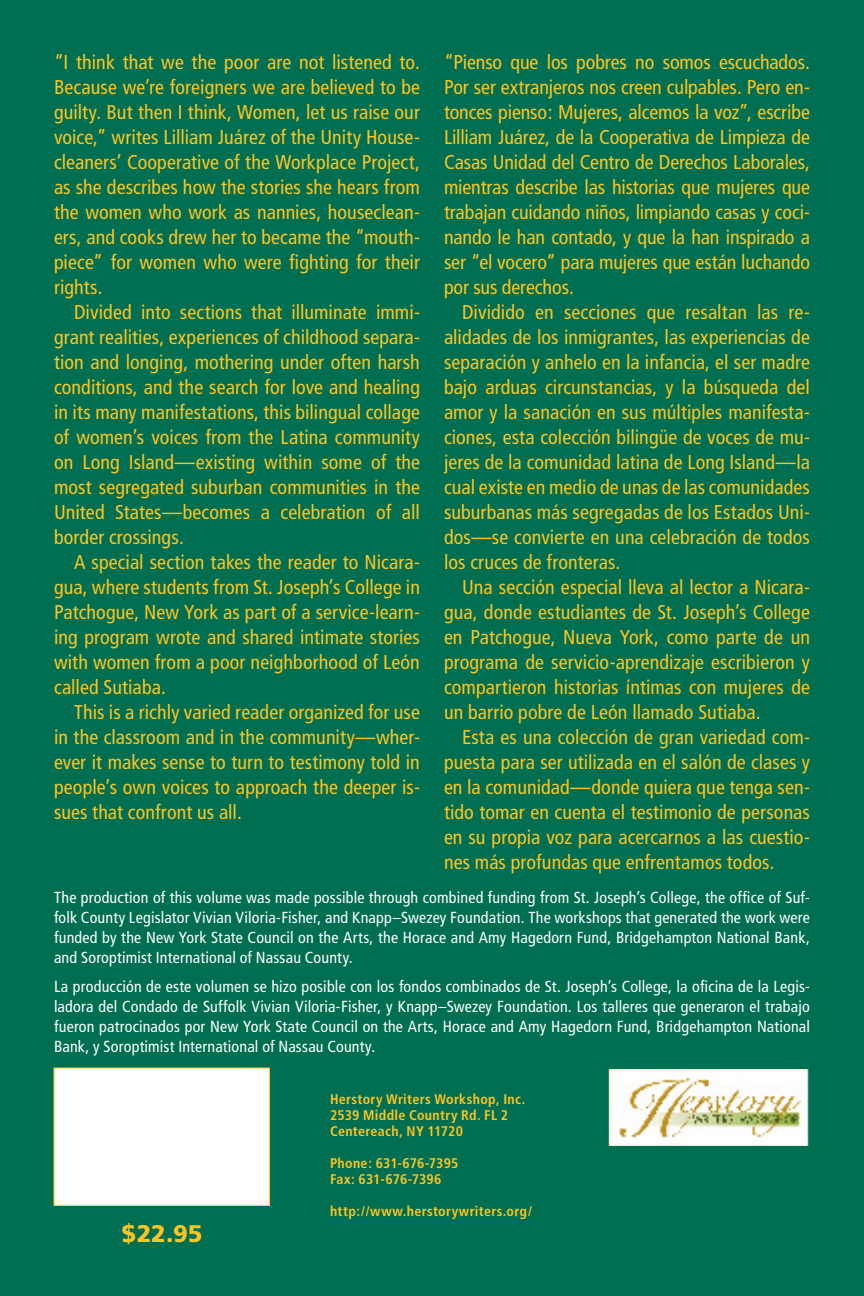
<style>
.page{position:relative;width:864px;height:1296px;background:#006e51}
.page>*{position:absolute;margin:0;border:0;box-sizing:border-box;transform-origin:0 0}
.t1{font:900 24px "Frutiger";color:#fec422}
.t2{font:condensed 20px/25px "Frutiger";letter-spacing:.005em;color:#fec422;text-align:justify}
.t3{font:condensed 16px/20px "Frutiger";letter-spacing:.01em;color:#fff;text-align:justify}
.t4{font:700 condensed 14px "Frutiger";letter-spacing:.02em;color:#fec422}
</style>
<div class="page">
<img style="left:610px;top:1070px;width:197px;height:75px">
<div style="left:608px;top:1068px;width:201px;height:79px;border:1px solid #006e51"></div>
<hr style="left:330px;top:1222px;width:202px;height:1px;background:#006893">
<div style="left:54px;top:1068px;width:215px;height:137px;background:#fff"></div>
<div style="left:54px;top:1068px;width:216px;height:138px;border:1px solid #fec422"></div>
<p class="t2" style="left:54px;top:50px;width:368px">“I think that we the poor are not listened to.<br>Because we’re foreigners we are believed to be guilty. But then I think, Women, let us raise our voice,” writes Lilliam Juárez of the Unity House&shy;cleaners’ Cooperative of the Workplace Project, as she describes how the stories she hears from the women who work as nannies, houseclean&shy;ers, and cooks drew her to became the “mouth&shy;piece” for women who were fighting for their rights.</p>
<p class="t2" style="left:54px;top:300px;width:368px;text-indent:20px">Divided into sections that illuminate immi&shy;grant realities, experiences of childhood separa&shy;tion and longing, mothering under often harsh conditions, and the search for love and healing in its many manifestations, this bilingual collage of women’s voices from the Latina community on Long Island—existing within some of the most segregated suburban communities in the United States—becomes a celebration of all border crossings.</p>
<p class="t2" style="left:54px;top:550px;width:368px;text-indent:20px">A special section takes the reader to Nicara&shy;gua, where students from St. Joseph’s College in Patchogue, New York as part of a service-learn&shy;ing program wrote and shared intimate stories with women from a poor neighborhood of León called Sutiaba.</p>
<p class="t2" style="left:54px;top:700px;width:368px;text-indent:20px">This is a richly varied reader organized for use in the classroom and in the community—wher&shy;ever it makes sense to turn to testimony told in people’s own voices to approach the deeper is&shy;sues that confront us all.</p>
<p class="t2" style="left:444px;top:50px;width:368px">“Pienso que los pobres no somos escuchados.<br>Por ser extranjeros nos creen culpables. Pero en&shy;tonces pienso: Mujeres, alcemos la voz”, escribe Lilliam Juárez, de la Cooperativa de Limpieza de Casas Unidad del Centro de Derechos Laborales, mientras describe las historias que mujeres que trabajan cuidando niños, limpiando casas y coci&shy;nando le han contado, y que la han inspirado a ser “el vocero” para mujeres que están luchando por sus derechos.</p>
<p class="t2" style="left:444px;top:300px;width:368px;text-indent:18px">Dividido en secciones que resaltan las re&shy;alidades de los inmigrantes, las experiencias de separación y anhelo en la infancia, el ser madre bajo arduas circunstancias, y la búsqueda del amor y la sanación en sus múltiples manifesta&shy;ciones, esta colección bilingüe de voces de mu&shy;jeres de la comunidad latina de Long Island—la cual existe en medio de unas de las comunidades suburbanas más segregadas de los Estados Uni&shy;dos—se convierte en una celebración de todos los cruces de fronteras.</p>
<p class="t2" style="left:444px;top:575px;width:368px;text-indent:18px">Una sección especial lleva al lector a Nicara&shy;gua, donde estudiantes de St. Joseph’s College en Patchogue, Nueva York, como parte de un programa de servicio-aprendizaje escribieron y compartieron historias íntimas con mujeres de un barrio pobre de León llamado Sutiaba.</p>
<p class="t2" style="left:444px;top:725px;width:368px;text-indent:18px">Esta es una colección de gran variedad com&shy;puesta para ser utilizada en el salón de clases y en la comunidad—donde quiera que tenga sen&shy;tido tomar en cuenta el testimonio de personas en su propia voz para acercarnos a las cuestio&shy;nes más profundas que enfrentamos todos.</p>
<p class="t3" style="left:54px;top:888px;width:758px">The production of this volume was made possible through combined funding from St. Joseph’s College, the office of Suf&shy;folk County Legislator Vivian Viloria-Fisher, and Knapp–Swezey Foundation. The workshops that generated the work were funded by the New York State Council on the Arts, the Horace and Amy Hagedorn Fund, Bridgehampton National Bank, and Soroptimist International of Nassau County.</p>
<p class="t3" style="left:54px;top:976px;width:758px">La producción de este volumen se hizo posible con los fondos combinados de St. Joseph’s College, la oficina de la Legis&shy;ladora del Condado de Suffolk Vivian Viloria-Fisher, y Knapp–Swezey Foundation. Los talleres que generaron el trabajo fueron patrocinados por New York State Council on the Arts, Horace and Amy Hagedorn Fund, Bridgehampton National Bank, y Soroptimist International of Nassau County.</p>
<p class="t1" style="left:121px;top:1219px;width:83px">$22.95</p>
<p class="t4" style="left:330px;top:1091px;width:197px">Herstory Writers Workshop, Inc.</p>
<p class="t4" style="left:330px;top:1107px;width:180px">2539 Middle Country Rd. FL 2</p>
<p class="t4" style="left:330px;top:1123px;width:134px">Centereach, NY 11720</p>
<p class="t4" style="left:330px;top:1155px;width:130px">Phone: 631-676-7395</p>
<p class="t4" style="left:330px;top:1171px;width:113px">Fax: 631-676-7396</p>
<p class="t4" style="left:330px;top:1203px;width:204px">http://www.herstorywriters.org/</p>
</div>
